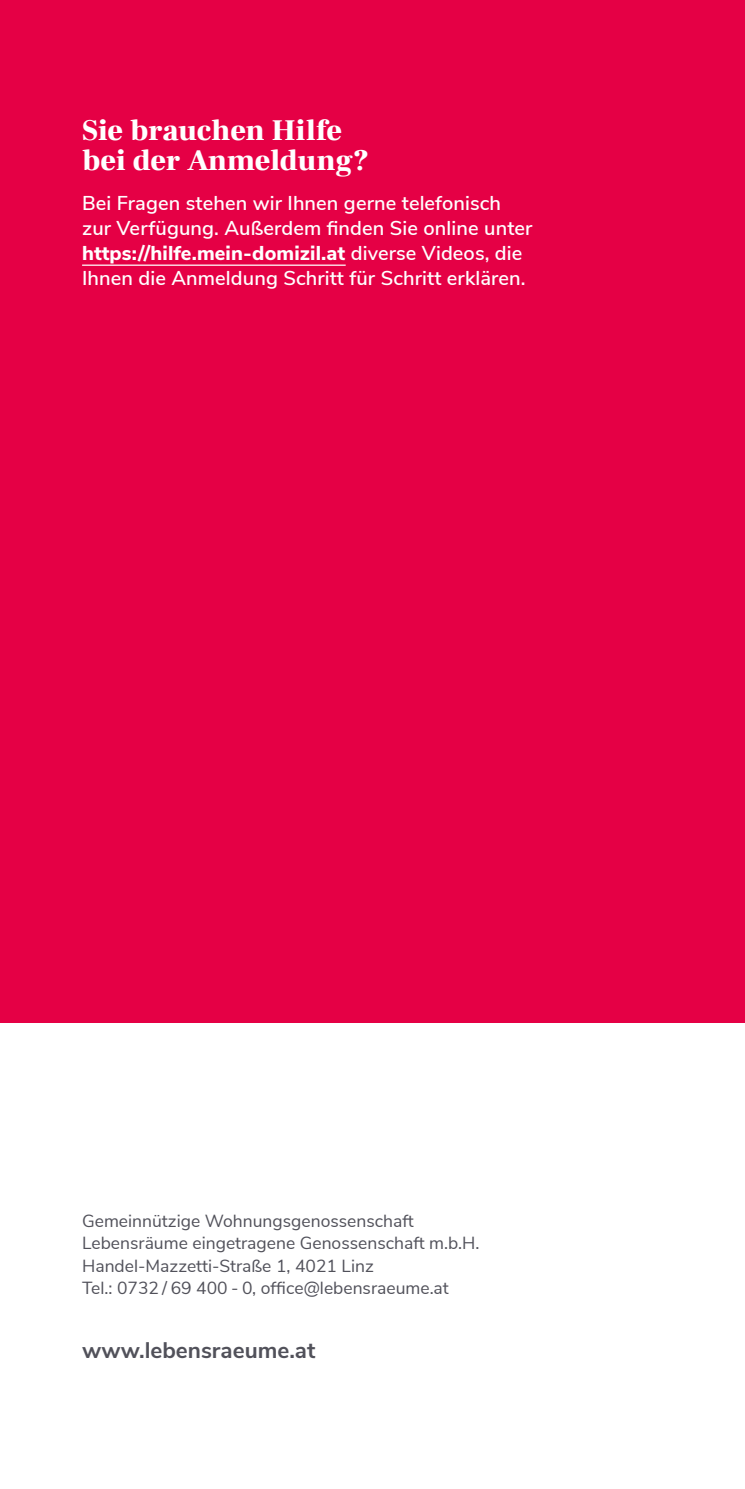
<style>
.page{position:relative;width:745px;height:1489px;background:#fff}
.page>*{position:absolute;margin:0;border:0;box-sizing:border-box;transform-origin:0 0}
.t1{font:900 30px/30px "Frank Ruhl Libre";letter-spacing:-.005em;color:#fff}
.t2{font:700 22.5px "Nunito Sans";color:#51515a}
.t3{font:600 20px/25px "Nunito Sans";letter-spacing:.005em;color:#fff}
.t4{font:17.5px/22.5px "Nunito Sans";color:#51515a}
.s1{font-weight:800}
</style>
<div class="page">
<div style="left:0;top:0;width:744px;height:1022px;background:#e50045"></div>
<hr style="left:82px;top:264px;width:263px;height:2px;background:#fff">
<h1 class="t1" style="left:82px;top:116px;width:288px">Sie brauchen Hilfe bei der Anmeldung?</h1>
<p class="t3" style="left:82px;top:189px;width:451px">Bei Fragen stehen wir Ihnen gerne telefonisch zur Verfügung. Außerdem finden Sie online unter <span class="s1">https://hilfe.mein-domizil.at</span> diverse Videos, die Ihnen die Anmeldung Schritt für Schritt erklären.</p>
<p class="t4" style="left:82px;top:1208px;width:398px">Gemeinnützige Wohnungsgenossenschaft Lebensräume eingetragene Genossenschaft m.b.H.<br>Handel-Mazzetti-Straße 1, 4021 Linz<br>Tel.: 0732 / 69 400 - 0, office@lebensraeume.at</p>
<p class="t2" style="left:82px;top:1333px;width:234px">www.lebensraeume.at</p>
</div>
